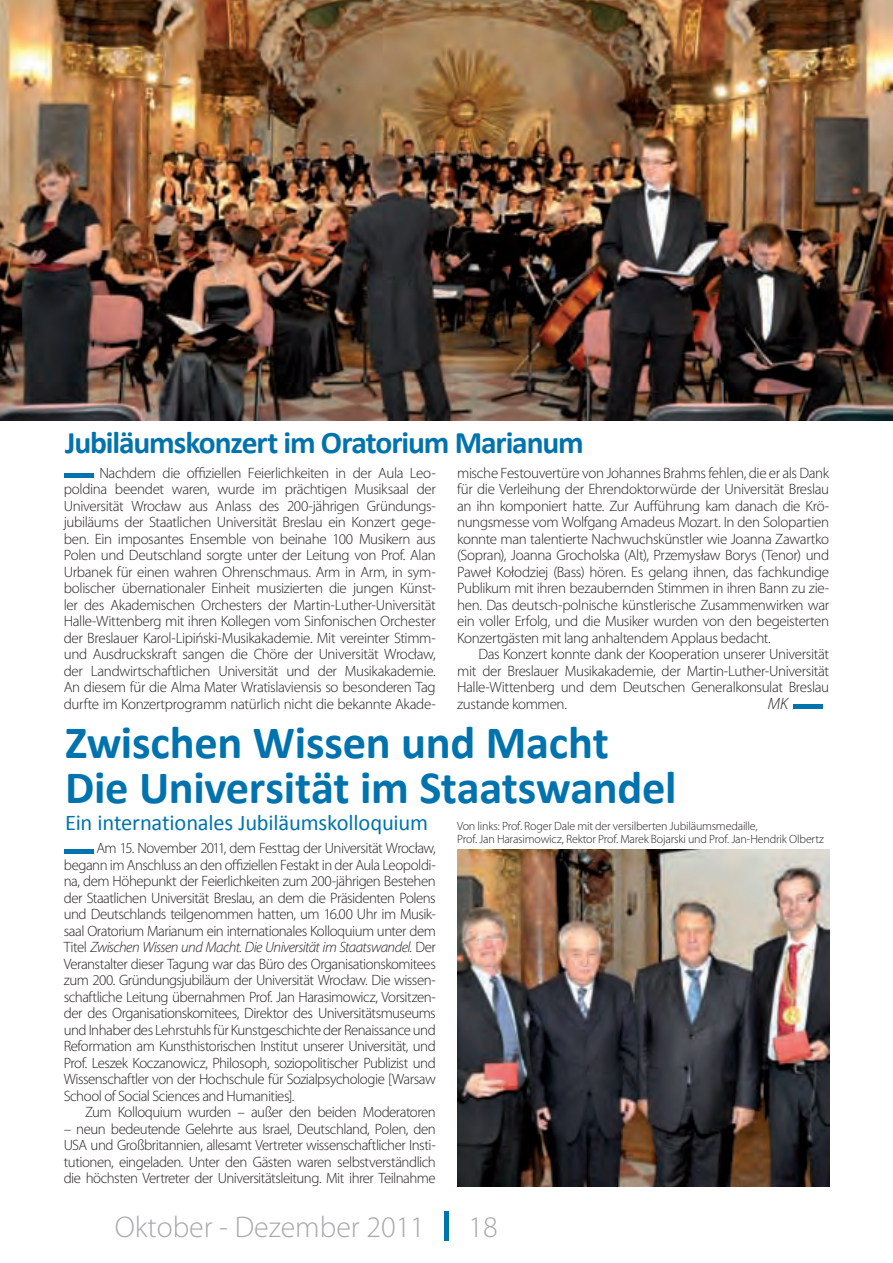
<style>
.page{position:relative;width:893px;height:1263px;background:#fff}
.page>*{position:absolute;margin:0;border:0;box-sizing:border-box;transform-origin:0 0}
.t1{font:700 46.5px/45px "Calibri";letter-spacing:-.01em;color:#0073ae}
.t2{font:700 31.5px "Calibri";letter-spacing:-.035em;color:#0073ae}
.t3{font:300 30px "Myriad Pro";color:#a8a9ad}
.t4{font:22.5px "Calibri";letter-spacing:-.01em;color:#0073ae}
.t5{font:italic 300 16.5px "Myriad Pro";color:#231f20}
.t6{font:300 15px/16.5px "Myriad Pro";letter-spacing:-.03em;color:#231f20;text-align:justify}
.t7{font:300 12px/13.5px "Myriad Pro";letter-spacing:-.015em;color:#231f20}
.s1{font-style:italic}
</style>
<div class="page">
<svg style="left:445px;top:1211px;width:4px;height:29px"></svg>
<svg style="left:64px;top:473px;width:30px;height:5px"></svg>
<img style="left:0;top:0;width:893px;height:421px">
<svg style="left:793px;top:704px;width:30px;height:5px"></svg>
<img style="left:457px;top:849px;width:372px;height:337px">
<svg style="left:64px;top:849px;width:30px;height:4px"></svg>
<h2 class="t2" style="left:65px;top:422px;width:520px">Jubiläumskonzert im Oratorium Marianum</h2>
<p class="t6" style="left:64px;top:465px;width:374px;text-indent:36px">Nachdem die offiziellen Feierlichkeiten in der Aula Leo&shy;poldina beendet waren, wurde im prächtigen Musiksaal der Universität Wrocław aus Anlass des 200-jährigen Gründungs&shy;jubiläums der Staatlichen Universität Breslau ein Konzert gege&shy;ben. Ein imposantes Ensemble von beinahe 100 Musikern aus Polen und Deutschland sorgte unter der Leitung von Prof. Alan Urbanek für einen wahren Ohrenschmaus. Arm in Arm, in sym&shy;bolischer übernationaler Einheit musizierten die jungen Künst&shy;ler des Akademischen Orchesters der Martin-Luther-Universität Halle-Wittenberg mit ihren Kollegen vom Sinfonischen Orchester der Breslauer Karol-Lipiński-Musikakademie. Mit vereinter Stimm&shy;und Ausdruckskraft sangen die Chöre der Universität Wrocław, der Landwirtschaftlichen Universität und der Musikakademie.<br>An diesem für die Alma Mater Wratislaviensis so besonderen Tag durfte im Konzertprogramm natürlich nicht die bekannte Akade-</p>
<h1 class="t1" style="left:65px;top:720px;width:613px">Zwischen Wissen und Macht<br>Die Universität im Staatswandel</h1>
<h3 class="t4" style="left:65px;top:808px;width:365px">Ein internationales Jubiläumskolloquium</h3>
<p class="t6" style="left:457px;top:465px;width:374px">mische Festouvertüre von Johannes Brahms fehlen, die er als Dank für die Verleihung der Ehrendoktorwürde der Universität Breslau an ihn komponiert hatte. Zur Aufführung kam danach die Krö&shy;nungsmesse vom Wolfgang Amadeus Mozart. In den Solopartien konnte man talentierte Nachwuchskünstler wie Joanna Zawartko (Sopran), Joanna Grocholska (Alt), Przemysław Borys (Tenor) und Paweł Kołodziej (Bass) hören. Es gelang ihnen, das fachkundige Publikum mit ihren bezaubernden Stimmen in ihren Bann zu zie&shy;hen. Das deutsch-polnische künstlerische Zusammenwirken war ein voller Erfolg, und die Musiker wurden von den begeisterten Konzertgästen mit lang anhaltendem Applaus bedacht.</p>
<p class="t6" style="left:457px;top:646px;width:374px;text-indent:21px">Das Konzert konnte dank der Kooperation unserer Universität mit der Breslauer Musikakademie, der Martin-Luther-Universität Halle-Wittenberg und dem Deutschen Generalkonsulat Breslau zustande kommen.</p>
<p class="t5" style="left:768px;top:694px;width:22px">MK</p>
<p class="t7" style="left:457px;top:819px;width:368px">Von links: Prof. Roger Dale mit der versilberten Jubiläumsmedaille,<br>Prof. Jan Harasimowicz, Rektor Prof. Marek Bojarski und Prof. Jan-Hendrik Olbertz</p>
<p class="t6" style="left:64px;top:840px;width:374px;text-indent:33px">Am 15. November 2011, dem Festtag der Universität Wrocław, begann im Anschluss an den offiziellen Festakt in der Aula Leopoldi&shy;na, dem Höhepunkt der Feierlichkeiten zum 200-jährigen Bestehen der Staatlichen Universität Breslau, an dem die Präsidenten Polens und Deutschlands teilgenommen hatten, um 16.00 Uhr im Musik&shy;saal Oratorium Marianum ein internationales Kolloquium unter dem Titel <span class="s1">Zwischen Wissen und Macht. Die Universität im Staatswandel.</span> Der Veranstalter dieser Tagung war das Büro des Organisationskomitees zum 200. Gründungsjubiläum der Universität Wrocław. Die wissen&shy;schaftliche Leitung übernahmen Prof. Jan Harasimowicz, Vorsitzen&shy;der des Organisationskomitees, Direktor des Universitätsmuseums und Inhaber des Lehrstuhls für Kunstgeschichte der Renaissance und Reformation am Kunsthistorischen Institut unserer Universität, und Prof. Leszek Koczanowicz, Philosoph, soziopolitischer Publizist und Wissenschaftler von der Hochschule für Sozialpsychologie [Warsaw School of Social Sciences and Humanities].</p>
<p class="t6" style="left:85px;top:1104px;width:352px">Zum Kolloquium wurden – außer den beiden Moderatoren</p>
<p class="t6" style="left:64px;top:1120px;width:374px">– neun bedeutende Gelehrte aus Israel, Deutschland, Polen, den USA und Großbritannien, allesamt Vertreter wissenschaftlicher Insti&shy;tutionen, eingeladen. Unter den Gästen waren selbstverständlich die höchsten Vertreter der Universitätsleitung. Mit ihrer Teilnahme</p>
<h3 class="t3" style="left:115px;top:1209px;width:312px">Oktober - Dezember 2011</h3>
<h3 class="t3" style="left:469px;top:1209px;width:31px">18</h3>
</div>
